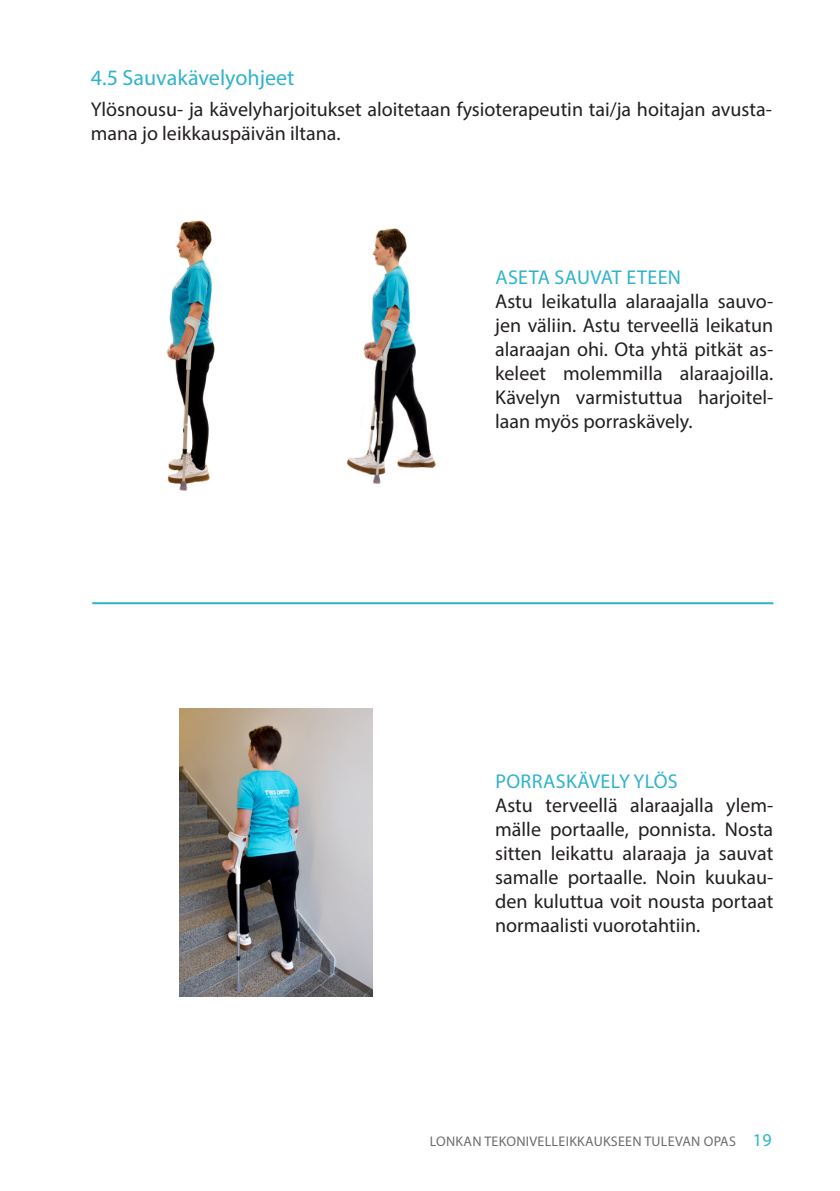
<style>
.page{position:relative;width:840px;height:1191px;background:#fff}
.page>*{position:absolute;margin:0;border:0;box-sizing:border-box;transform-origin:0 0}
.VÄLIOTSIKKO{font:22px "Myriad Pro";color:#2fb3cb}
.LEIPÄTEKSTI_ensimmäi{font:20px/24px "Myriad Pro";color:#231f20;text-align:justify}
.LEIPÄTEKSTI{font:20px/24px "Myriad Pro";color:#231f20}
.LEIPÄTEKSTI-2{font:20px "Myriad Pro";letter-spacing:.02em;color:#2fb3cb}
.t1{font:14px "Myriad Pro";letter-spacing:.02em;color:#6c6d70}
.s1{font-size:18px;color:#2fb3cb}
</style>
<div class="page">
<img style="left:166px;top:220px;width:49px;height:271px">
<hr style="left:92px;top:602px;width:680px;height:2px;background:#2fb3cb">
<img style="left:346px;top:228px;width:90px;height:256px">
<img style="left:180px;top:708px;width:192px;height:289px">
<p class="VÄLIOTSIKKO" style="left:91px;top:64px;width:205px">4.5 Sauvakävelyohjeet</p>
<p class="LEIPÄTEKSTI" style="left:91px;top:97px;width:682px">Ylösnousu- ja kävelyharjoitukset aloitetaan fysioterapeutin tai/ja hoitajan avusta&shy;mana jo leikkauspäivän iltana.</p>
<p class="LEIPÄTEKSTI-2" style="left:495px;top:265px;width:187px">ASETA SAUVAT ETEEN</p>
<p class="LEIPÄTEKSTI_ensimmäi" style="left:495px;top:289px;width:279px">Astu leikatulla alaraajalla sauvo&shy;jen väliin. Astu terveellä leikatun alaraajan ohi. Ota yhtä pitkät as&shy;keleet molemmilla alaraajoilla.<br>Kävelyn varmistuttua harjoitel&shy;laan myös porraskävely.</p>
<p class="LEIPÄTEKSTI-2" style="left:495px;top:769px;width:184px">PORRASKÄVELY YLÖS</p>
<p class="LEIPÄTEKSTI_ensimmäi" style="left:495px;top:793px;width:279px">Astu terveellä alaraajalla ylem&shy;mälle portaalle, ponnista. Nosta sitten leikattu alaraaja ja sauvat samalle portaalle. Noin kuukau&shy;den kuluttua voit nousta portaat normaalisti vuorotahtiin.</p>
<p class="t1" style="left:429px;top:1132px;width:343px">LONKAN TEKONIVELLEIKKAUKSEEN TULEVAN OPAS <span class="s1">19</span></p>
</div>
